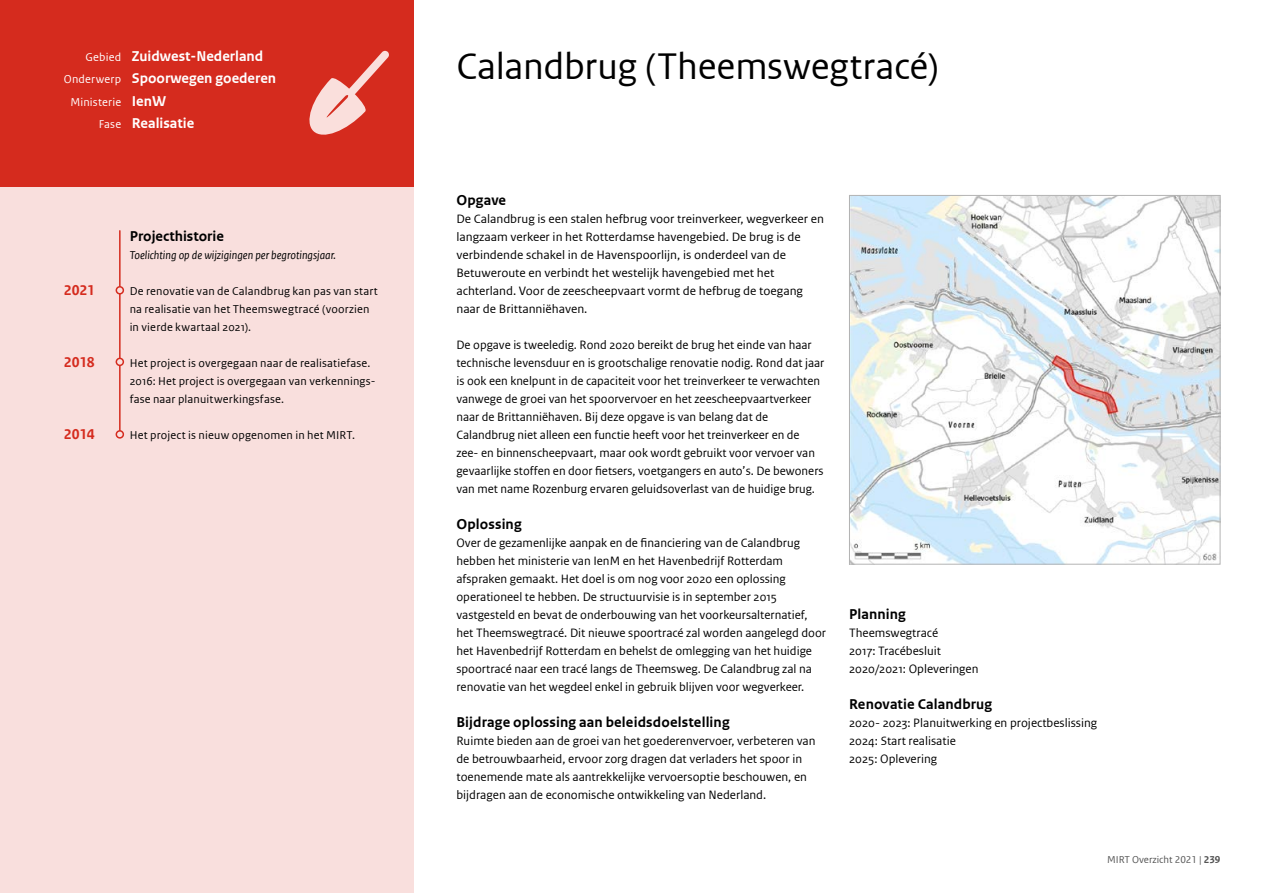
<style>
.page{position:relative;width:1263px;height:893px;background:#fff}
.page>*{position:absolute;margin:0;border:0;box-sizing:border-box;transform-origin:0 0}
.t1{font:39px "Rijksoverheid Sans Web Text";letter-spacing:-.005em;color:#000}
.t2{font:700 15px "Rijksoverheid Sans Web Text";letter-spacing:.005em;color:#000}
.t3{font:700 15px/22.5px "Rijksoverheid Sans Web Text";color:#fff;text-align:center}
.t4{font:700 15px "Rijksoverheid Sans Web Text";letter-spacing:-.015em;color:#d52b1e}
.t5{font:12.75px/18px "Rijksoverheid Sans Web Text";color:#000}
.t6{font:12px/18px "Rijksoverheid Sans Web Text";letter-spacing:.015em;color:#000}
.t7{font:italic 12px "Rijksoverheid Sans Web Text";color:#000}
.t8{font:12px "Rijksoverheid Sans Web Text";letter-spacing:.01em;color:#fff}
.t9{font:10.5px "Rijksoverheid Sans Web Text";color:#535353}
.s1{font-weight:400;font-size:12px}
.s2{font-weight:700;font-size:15px}
.s3{font-weight:700}
</style>
<div class="page">
<div style="left:0;top:187px;width:414px;height:706px;background:#f9dfdd"></div>
<div style="left:0;top:0;width:414px;height:187px;background:#d52b1e"></div>
<svg style="left:309px;top:50px;width:80px;height:85px"></svg>
<hr style="left:119px;top:231px;width:2px;height:206px;background:#d52b1e">
<div style="left:116px;top:287px;width:7px;height:7px;background:#f9dfdd;border-radius:50%"></div>
<div style="left:116px;top:286px;width:8px;height:9px;border:2px solid #d52b1e;border-radius:50%"></div>
<div style="left:116px;top:358px;width:7px;height:7px;background:#f9dfdd;border-radius:50%"></div>
<div style="left:116px;top:358px;width:8px;height:8px;border:2px solid #d52b1e;border-radius:50%"></div>
<div style="left:116px;top:431px;width:7px;height:7px;background:#f9dfdd;border-radius:50%"></div>
<div style="left:116px;top:430px;width:8px;height:9px;border:2px solid #d52b1e;border-radius:50%"></div>
<img style="left:851px;top:197px;width:367px;height:366px">
<div style="left:849px;top:195px;width:371px;height:370px;border:1px solid #b4b4b4"></div>
<p class="t3" style="left:64px;top:45px;width:214px"><span class="s1">Gebied</span> Zuidwest-Nederland<br><span class="s1">Onderwerp</span> Spoorwegen goederen</p>
<p class="t8" style="left:70px;top:95px;width:97px">Ministerie <span class="s2">IenW</span></p>
<p class="t3" style="left:99px;top:112px;width:97px"><span class="s1">Fase</span> Realisatie</p>
<p class="t2" style="left:130px;top:227px;width:96px">Projecthistorie</p>
<p class="t7" style="left:130px;top:248px;width:208px">Toelichting op de wijzigingen per begrotingsjaar.</p>
<p class="t4" style="left:64px;top:281px;width:33px">2021</p>
<p class="t6" style="left:130px;top:282px;width:250px">De renovatie van de Calandbrug kan pas van start na realisatie van het Theemswegtracé (voorzien in vierde kwartaal 2021).</p>
<p class="t4" style="left:64px;top:353px;width:33px">2018</p>
<p class="t6" style="left:130px;top:354px;width:247px">Het project is overgegaan naar de realisatiefase.<br>2016: Het project is overgegaan van verkennings&shy;fase naar planuitwerkingsfase.</p>
<p class="t4" style="left:64px;top:425px;width:32px">2014</p>
<p class="t6" style="left:130px;top:426px;width:227px">Het project is nieuw opgenomen in het MIRT.</p>
<h1 class="t1" style="left:456px;top:43px;width:484px">Calandbrug (Theemswegtracé)</h1>
<p class="t2" style="left:456px;top:191px;width:51px">Opgave</p>
<p class="t5" style="left:456px;top:209px;width:369px">De Calandbrug is een stalen hefbrug voor treinverkeer, wegverkeer en langzaam verkeer in het Rotterdamse havengebied. De brug is de verbindende schakel in de Havenspoorlijn, is onderdeel van de Betuweroute en verbindt het westelijk havengebied met het achterland. Voor de zeescheepvaart vormt de hefbrug de toegang naar de Brittanniëhaven.</p>
<p class="t5" style="left:456px;top:335px;width:369px">De opgave is tweeledig. Rond 2020 bereikt de brug het einde van haar technische levensduur en is grootschalige renovatie nodig. Rond dat jaar is ook een knelpunt in de capaciteit voor het treinverkeer te verwachten vanwege de groei van het spoorvervoer en het zeescheepvaartverkeer naar de Brittanniëhaven. Bij deze opgave is van belang dat de Calandbrug niet alleen een functie heeft voor het treinverkeer en de zee- en binnenscheepvaart, maar ook wordt gebruikt voor vervoer van gevaarlijke stoffen en door fietsers, voetgangers en auto’s. De bewoners van met name Rozenburg ervaren geluidsoverlast van de huidige brug.</p>
<p class="t2" style="left:456px;top:515px;width:67px">Oplossing</p>
<p class="t5" style="left:456px;top:533px;width:371px">Over de gezamenlijke aanpak en de financiering van de Calandbrug hebben het ministerie van IenM en het Havenbedrijf Rotterdam afspraken gemaakt. Het doel is om nog voor 2020 een oplossing operationeel te hebben. De structuurvisie is in september 2015 vastgesteld en bevat de onderbouwing van het voorkeursalternatief, het Theemswegtracé. Dit nieuwe spoortracé zal worden aangelegd door het Havenbedrijf Rotterdam en behelst de omlegging van het huidige spoortracé naar een tracé langs de Theemsweg. De Calandbrug zal na renovatie van het wegdeel enkel in gebruik blijven voor wegverkeer.</p>
<p class="t2" style="left:456px;top:713px;width:275px">Bijdrage oplossing aan beleidsdoelstelling</p>
<p class="t5" style="left:456px;top:731px;width:361px">Ruimte bieden aan de groei van het goederenvervoer, verbeteren van de betrouwbaarheid, ervoor zorg dragen dat verladers het spoor in toenemende mate als aantrekkelijke vervoersoptie beschouwen, en bijdragen aan de economische ontwikkeling van Nederland.</p>
<p class="t2" style="left:849px;top:605px;width:58px">Planning</p>
<p class="t5" style="left:849px;top:623px;width:131px">Theemswegtracé<br>2017: Tracébesluit<br>2020/2021: Opleveringen</p>
<p class="t2" style="left:849px;top:695px;width:145px">Renovatie Calandbrug</p>
<p class="t5" style="left:849px;top:713px;width:250px">2020- 2023: Planuitwerking en projectbeslissing<br>2024: Start realisatie<br>2025: Oplevering</p>
<p class="t9" style="left:1107px;top:854px;width:115px">MIRT Overzicht 2021 | <span class="s3">239</span></p>
</div>
